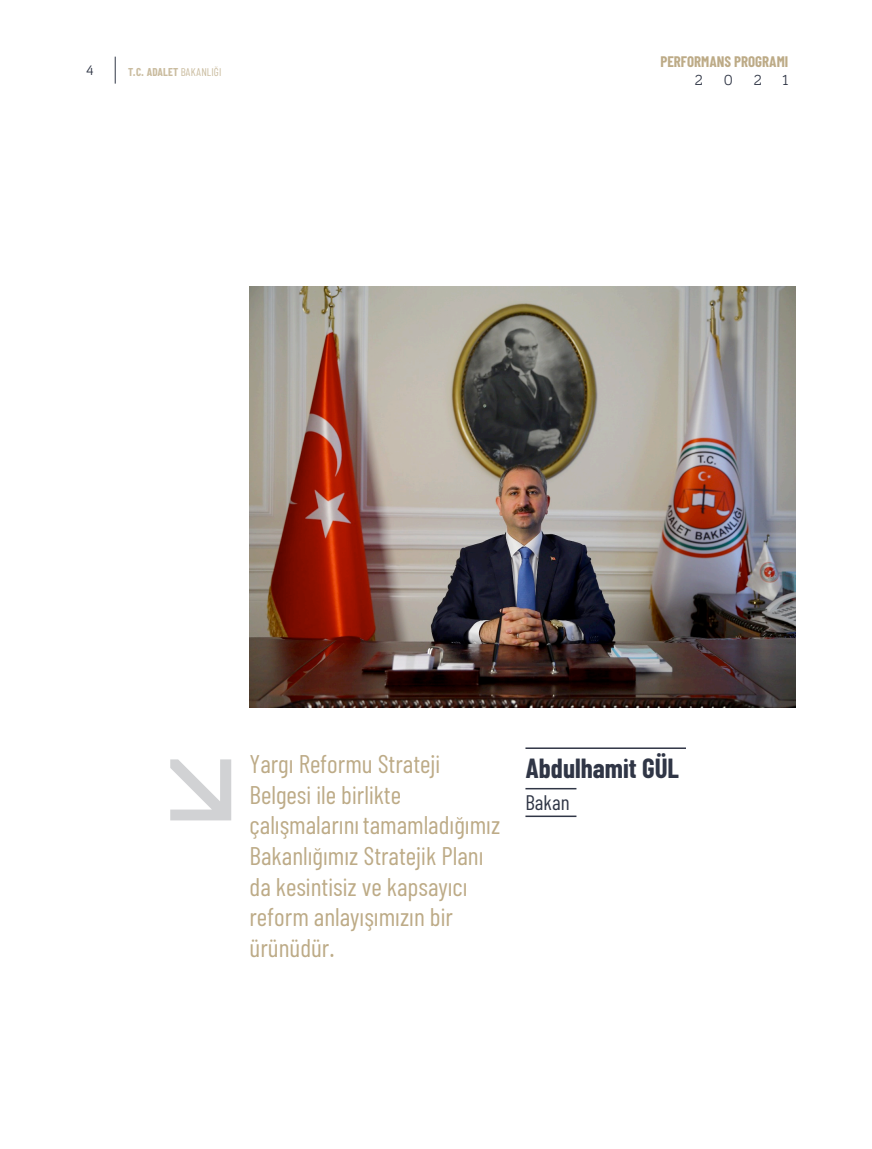
<style>
.page{position:relative;width:872px;height:1149px;background:#fff}
.page>*{position:absolute;margin:0;border:0;box-sizing:border-box;transform-origin:0 0}
.t1{font:700 27px "Barlow Condensed";color:#303646}
.t2{font:25.5px/30.6px "Barlow Condensed";color:#bdab87}
.t3{font:21px "Barlow Condensed";color:#303646}
.t4{font:700 14.85px "Barlow Condensed";color:#bdab87}
.t5{font:14.85px "Bariol Serif";color:#303646}
.t6{font:13.5px "Aaux Pro";color:#303646}
.t7{font:700 11.1px "Barlow Condensed";letter-spacing:.01em;color:#cabc9f}
.s1{font-weight:400}
</style>
<div class="page">
<svg style="left:115px;top:57px;width:1px;height:27px"></svg>
<img style="left:250px;top:286px;width:545px;height:421px">
<hr style="left:525px;top:787px;width:51px;height:2px;background:#303646">
<hr style="left:525px;top:815px;width:51px;height:1px;background:#303646">
<hr style="left:525px;top:747px;width:161px;height:1px;background:#303646">
<svg style="left:170px;top:759px;width:61px;height:61px"></svg>
<p class="t6" style="left:86px;top:62px;width:9px">4</p>
<p class="t7" style="left:128px;top:65px;width:95px">T.C. ADALET <span class="s1">BAKANLIĞI</span></p>
<p class="t4" style="left:660px;top:52px;width:129px">PERFORMANS PROGRAMI</p>
<p class="t5" style="left:695px;top:70px;width:10px">2</p>
<p class="t5" style="left:724px;top:70px;width:11px">0</p>
<p class="t5" style="left:753px;top:70px;width:10px">2</p>
<p class="t5" style="left:782px;top:70px;width:7px">1</p>
<p class="t2" style="left:250px;top:747px;width:252px">Yargı Reformu Strateji<br>Belgesi ile birlikte çalışmalarını tamamladığımız<br>Bakanlığımız Stratejik Planı da kesintisiz ve kapsayıcı reform anlayışımızın bir ürünüdür.</p>
<p class="t1" style="left:525px;top:750px;width:155px">Abdulhamit GÜL</p>
<p class="t3" style="left:525px;top:788px;width:46px">Bakan</p>
</div>
